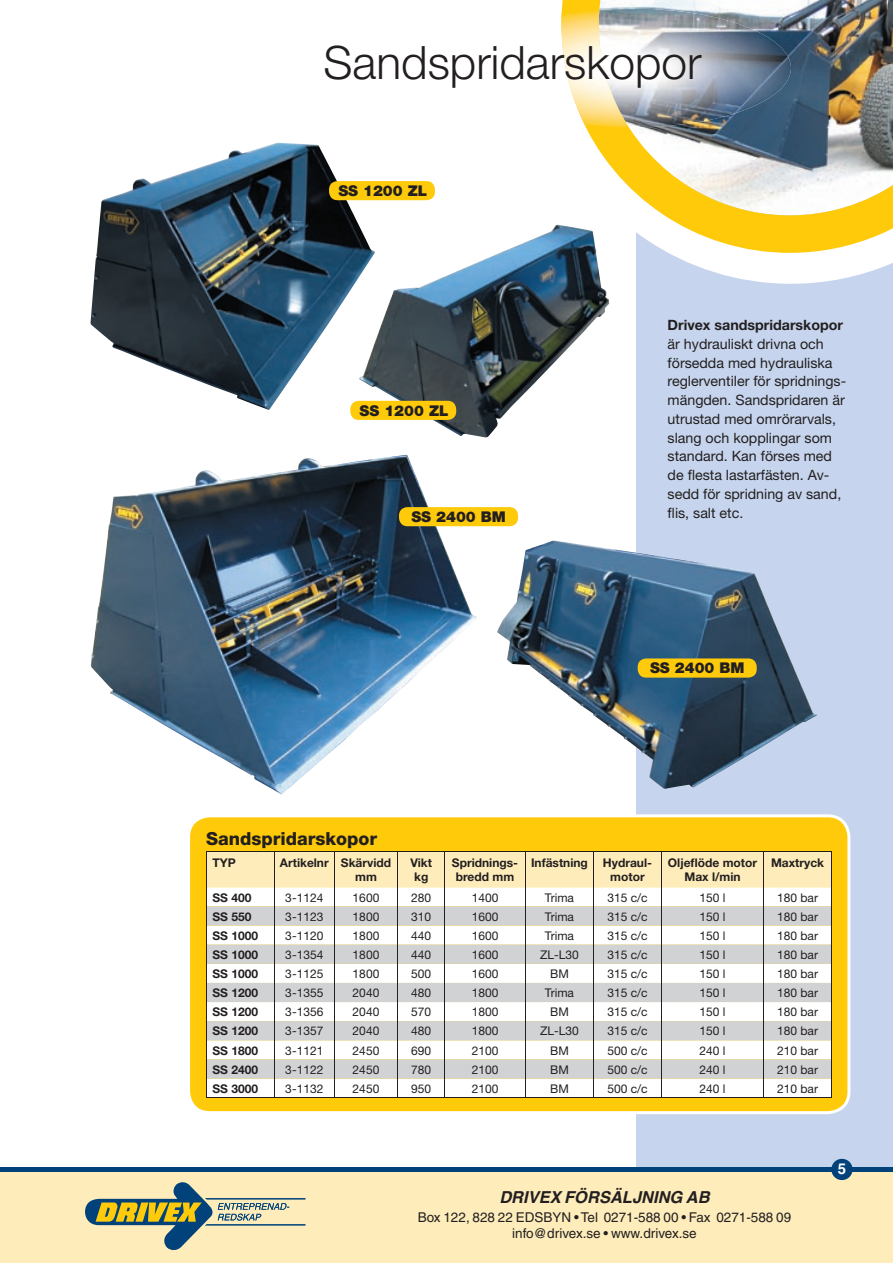
<style>
.page{position:relative;width:893px;height:1263px;background:#fff}
.page>*{position:absolute;margin:0;border:0;box-sizing:border-box;transform-origin:0 0}
.t1{font:300 46.05px "Helvetica Neue";color:#231f20}
.t2{font:800 18px "Helvetica Neue";color:#231f20}
.t3{font:italic 700 16.5px "Helvetica";color:#231f20}
.t4{font:700 15px "Helvetica";color:#fff}
.t5{font:900 14.85px "Helvetica Neue";color:#231f20}
.t6{font:14.25px/18.8px "Helvetica Neue";color:#231f20}
.t7{font:700 14.25px "Helvetica Neue";color:#231f20}
.t8{font:13.5px/16.2px "Helvetica";color:#231f20;text-align:center}
.t9{font:12px "Helvetica Neue";color:#231f20}
.t10{font:700 12px/14.4px "Helvetica Neue";color:#231f20;text-align:center}
</style>
<div class="page">
<div style="left:636px;top:185px;width:257px;height:1060px;background:#c6d5ed"></div>
<svg style="left:557px;top:224px;width:336px;height:60px;fill:#fff"></svg>
<svg style="left:190px;top:814px;width:660px;height:300px;background:#fdcf26"></svg>
<img style="left:90px;top:143px;width:285px;height:267px">
<img style="left:359px;top:225px;width:250px;height:212px">
<img style="left:91px;top:455px;width:386px;height:340px">
<img style="left:497px;top:540px;width:320px;height:249px">
<svg style="left:206px;top:851px;width:626px;height:246px"></svg>
<hr style="left:206px;top:1097px;width:69px;height:1px;background:#231f20">
<hr style="left:275px;top:1097px;width:59px;height:1px;background:#231f20">
<hr style="left:334px;top:1097px;width:64px;height:1px;background:#231f20">
<hr style="left:398px;top:1097px;width:47px;height:1px;background:#231f20">
<hr style="left:445px;top:1097px;width:80px;height:1px;background:#231f20">
<hr style="left:525px;top:1097px;width:68px;height:1px;background:#231f20">
<hr style="left:593px;top:1097px;width:68px;height:1px;background:#231f20">
<hr style="left:661px;top:1097px;width:103px;height:1px;background:#231f20">
<hr style="left:764px;top:1097px;width:68px;height:1px;background:#231f20">
<div style="left:329px;top:181px;width:106px;height:19px;background:#feca0a;border-radius:9px"></div>
<div style="left:399px;top:507px;width:119px;height:19px;background:#feca0a;border-radius:9px"></div>
<div style="left:638px;top:658px;width:119px;height:20px;background:#feca0a;border-radius:9px"></div>
<div style="left:350px;top:401px;width:106px;height:19px;background:#feca0a;border-radius:9px"></div>
<img style="left:561px;top:0;width:332px;height:253px">
<div style="left:0;top:1169px;width:893px;height:94px;background:#feedbb"></div>
<svg style="left:85px;top:1182px;width:220px;height:68px"></svg>
<div style="left:0;top:1167px;width:893px;height:5px;background:#004279"></div>
<div style="left:831px;top:1159px;width:22px;height:21px;background:#004279;border-radius:50%"></div>
<img style="left:599px;top:9px;width:192px;height:119px">
<img style="left:561px;top:10px;width:68px;height:118px">
<h1 class="t1" style="left:324px;top:34px;width:380px">Sandspridarskopor</h1>
<p class="t5" style="left:338px;top:182px;width:90px">SS 1200 ZL</p>
<p class="t5" style="left:360px;top:401px;width:90px">SS 1200 ZL</p>
<p class="t5" style="left:411px;top:508px;width:96px">SS 2400 BM</p>
<p class="t7" style="left:668px;top:316px;width:177px">Drivex sandspridar skopor</p>
<p class="t6" style="left:668px;top:334px;width:180px">är hydrauliskt drivna och försedda med hydrauliska reglerventiler för spridnings&shy;mängden. Sand spridaren är utrustad med omrörarvals, slang och kopplingar som standard. Kan förses med de flesta lastarfästen. Av&shy;sedd för spridning av sand, flis, salt etc.</p>
<p class="t5" style="left:650px;top:659px;width:96px">SS 2400 BM</p>
<h2 class="t2" style="left:206px;top:828px;width:173px">Sandspridarskopor</h2>
<p class="t10" style="left:213px;top:855px;width:25px">TYP</p>
<p class="t10" style="left:355px;top:855px;width:37px;text-align:left;text-indent:-75px">Artikelnr Skärvidd mm</p>
<p class="t10" style="left:410px;top:855px;width:23px">Vikt kg</p>
<p class="t10" style="left:452px;top:855px;width:68px">Spridnings&shy;bredd mm</p>
<p class="t10" style="left:531px;top:855px;width:58px">Infästning</p>
<p class="t10" style="left:603px;top:855px;width:51px">Hydraul&shy;motor</p>
<p class="t10" style="left:668px;top:855px;width:91px">Oljeflöde motor<br>Max l/min</p>
<p class="t10" style="left:771px;top:855px;width:55px">Maxtryck</p>
<p class="t10" style="left:213px;top:890px;width:40px">SS 400</p>
<p class="t9" style="left:285px;top:890px;width:40px">3-1124</p>
<p class="t9" style="left:353px;top:890px;width:28px">1600</p>
<p class="t9" style="left:411px;top:890px;width:22px">280</p>
<p class="t9" style="left:472px;top:890px;width:28px">1400</p>
<p class="t9" style="left:545px;top:890px;width:31px">Trima</p>
<p class="t9" style="left:607px;top:890px;width:42px">315 c/c</p>
<p class="t9" style="left:699px;top:890px;width:28px">150 l</p>
<p class="t9" style="left:777px;top:890px;width:42px">180 bar</p>
<p class="t10" style="left:213px;top:909px;width:40px">SS 550</p>
<p class="t9" style="left:285px;top:909px;width:40px">3-1123</p>
<p class="t9" style="left:353px;top:909px;width:28px">1800</p>
<p class="t9" style="left:411px;top:909px;width:22px">310</p>
<p class="t9" style="left:472px;top:909px;width:28px">1600</p>
<p class="t9" style="left:545px;top:909px;width:31px">Trima</p>
<p class="t9" style="left:607px;top:909px;width:42px">315 c/c</p>
<p class="t9" style="left:699px;top:909px;width:28px">150 l</p>
<p class="t9" style="left:777px;top:909px;width:42px">180 bar</p>
<p class="t10" style="left:213px;top:928px;width:47px">SS 1000</p>
<p class="t9" style="left:285px;top:928px;width:40px">3-1120</p>
<p class="t9" style="left:353px;top:928px;width:28px">1800</p>
<p class="t9" style="left:411px;top:928px;width:22px">440</p>
<p class="t9" style="left:472px;top:928px;width:28px">1600</p>
<p class="t9" style="left:545px;top:928px;width:31px">Trima</p>
<p class="t9" style="left:607px;top:928px;width:42px">315 c/c</p>
<p class="t9" style="left:699px;top:928px;width:28px">150 l</p>
<p class="t9" style="left:777px;top:928px;width:42px">180 bar</p>
<p class="t10" style="left:213px;top:947px;width:47px">SS 1000</p>
<p class="t9" style="left:285px;top:947px;width:40px">3-1354</p>
<p class="t9" style="left:353px;top:947px;width:28px">1800</p>
<p class="t9" style="left:411px;top:947px;width:22px">440</p>
<p class="t9" style="left:472px;top:947px;width:28px">1600</p>
<p class="t9" style="left:540px;top:947px;width:40px">ZL-L30</p>
<p class="t9" style="left:607px;top:947px;width:42px">315 c/c</p>
<p class="t9" style="left:699px;top:947px;width:28px">150 l</p>
<p class="t9" style="left:777px;top:947px;width:42px">180 bar</p>
<p class="t10" style="left:213px;top:966px;width:47px">SS 1000</p>
<p class="t9" style="left:285px;top:967px;width:40px">3-1125</p>
<p class="t9" style="left:353px;top:967px;width:28px">1800</p>
<p class="t9" style="left:411px;top:967px;width:22px">500</p>
<p class="t9" style="left:472px;top:967px;width:28px">1600</p>
<p class="t9" style="left:550px;top:967px;width:20px">BM</p>
<p class="t9" style="left:607px;top:967px;width:42px">315 c/c</p>
<p class="t9" style="left:699px;top:967px;width:28px">150 l</p>
<p class="t9" style="left:777px;top:967px;width:42px">180 bar</p>
<p class="t10" style="left:213px;top:985px;width:47px">SS 1200</p>
<p class="t9" style="left:285px;top:986px;width:40px">3-1355</p>
<p class="t9" style="left:353px;top:986px;width:28px">2040</p>
<p class="t9" style="left:411px;top:986px;width:22px">480</p>
<p class="t9" style="left:472px;top:986px;width:28px">1800</p>
<p class="t9" style="left:545px;top:986px;width:31px">Trima</p>
<p class="t9" style="left:607px;top:986px;width:42px">315 c/c</p>
<p class="t9" style="left:699px;top:986px;width:28px">150 l</p>
<p class="t9" style="left:777px;top:986px;width:42px">180 bar</p>
<p class="t10" style="left:213px;top:1004px;width:47px">SS 1200</p>
<p class="t9" style="left:285px;top:1005px;width:40px">3-1356</p>
<p class="t9" style="left:353px;top:1005px;width:28px">2040</p>
<p class="t9" style="left:411px;top:1005px;width:22px">570</p>
<p class="t9" style="left:472px;top:1005px;width:28px">1800</p>
<p class="t9" style="left:550px;top:1005px;width:20px">BM</p>
<p class="t9" style="left:607px;top:1005px;width:42px">315 c/c</p>
<p class="t9" style="left:699px;top:1005px;width:28px">150 l</p>
<p class="t9" style="left:777px;top:1005px;width:42px">180 bar</p>
<p class="t10" style="left:213px;top:1024px;width:47px">SS 1200</p>
<p class="t9" style="left:285px;top:1024px;width:40px">3-1357</p>
<p class="t9" style="left:353px;top:1024px;width:28px">2040</p>
<p class="t9" style="left:411px;top:1024px;width:22px">480</p>
<p class="t9" style="left:472px;top:1024px;width:28px">1800</p>
<p class="t9" style="left:540px;top:1024px;width:40px">ZL-L30</p>
<p class="t9" style="left:607px;top:1024px;width:42px">315 c/c</p>
<p class="t9" style="left:699px;top:1024px;width:28px">150 l</p>
<p class="t9" style="left:777px;top:1024px;width:42px">180 bar</p>
<p class="t10" style="left:213px;top:1043px;width:47px">SS 1800</p>
<p class="t9" style="left:285px;top:1043px;width:40px">3-1121</p>
<p class="t9" style="left:353px;top:1043px;width:28px">2450</p>
<p class="t9" style="left:411px;top:1043px;width:22px">690</p>
<p class="t9" style="left:472px;top:1043px;width:28px">2100</p>
<p class="t9" style="left:550px;top:1043px;width:20px">BM</p>
<p class="t9" style="left:607px;top:1043px;width:42px">500 c/c</p>
<p class="t9" style="left:699px;top:1043px;width:28px">240 l</p>
<p class="t9" style="left:777px;top:1043px;width:42px">210 bar</p>
<p class="t10" style="left:213px;top:1062px;width:47px">SS 2400</p>
<p class="t9" style="left:285px;top:1062px;width:40px">3-1122</p>
<p class="t9" style="left:353px;top:1062px;width:28px">2450</p>
<p class="t9" style="left:411px;top:1062px;width:22px">780</p>
<p class="t9" style="left:472px;top:1062px;width:28px">2100</p>
<p class="t9" style="left:550px;top:1062px;width:20px">BM</p>
<p class="t9" style="left:607px;top:1062px;width:42px">500 c/c</p>
<p class="t9" style="left:699px;top:1062px;width:28px">240 l</p>
<p class="t9" style="left:777px;top:1062px;width:42px">210 bar</p>
<p class="t10" style="left:213px;top:1081px;width:47px">SS 3000</p>
<p class="t9" style="left:285px;top:1081px;width:40px">3-1132</p>
<p class="t9" style="left:353px;top:1081px;width:28px">2450</p>
<p class="t9" style="left:411px;top:1081px;width:22px">950</p>
<p class="t9" style="left:472px;top:1081px;width:28px">2100</p>
<p class="t9" style="left:550px;top:1081px;width:20px">BM</p>
<p class="t9" style="left:607px;top:1081px;width:42px">500 c/c</p>
<p class="t9" style="left:699px;top:1081px;width:28px">240 l</p>
<p class="t9" style="left:777px;top:1081px;width:42px">210 bar</p>
<h3 class="t3" style="left:499px;top:1187px;width:212px">DRIVEX FÖRSÄLJNING AB</h3>
<p class="t8" style="left:418px;top:1209px;width:375px">Box 122, 828 22 EDSBYN • Tel 0271-588 00 • Fax 0271-588 09 info@drivex.se • www.drivex.se</p>
<p class="t4" style="left:838px;top:1160px;width:10px">5</p>
</div>
